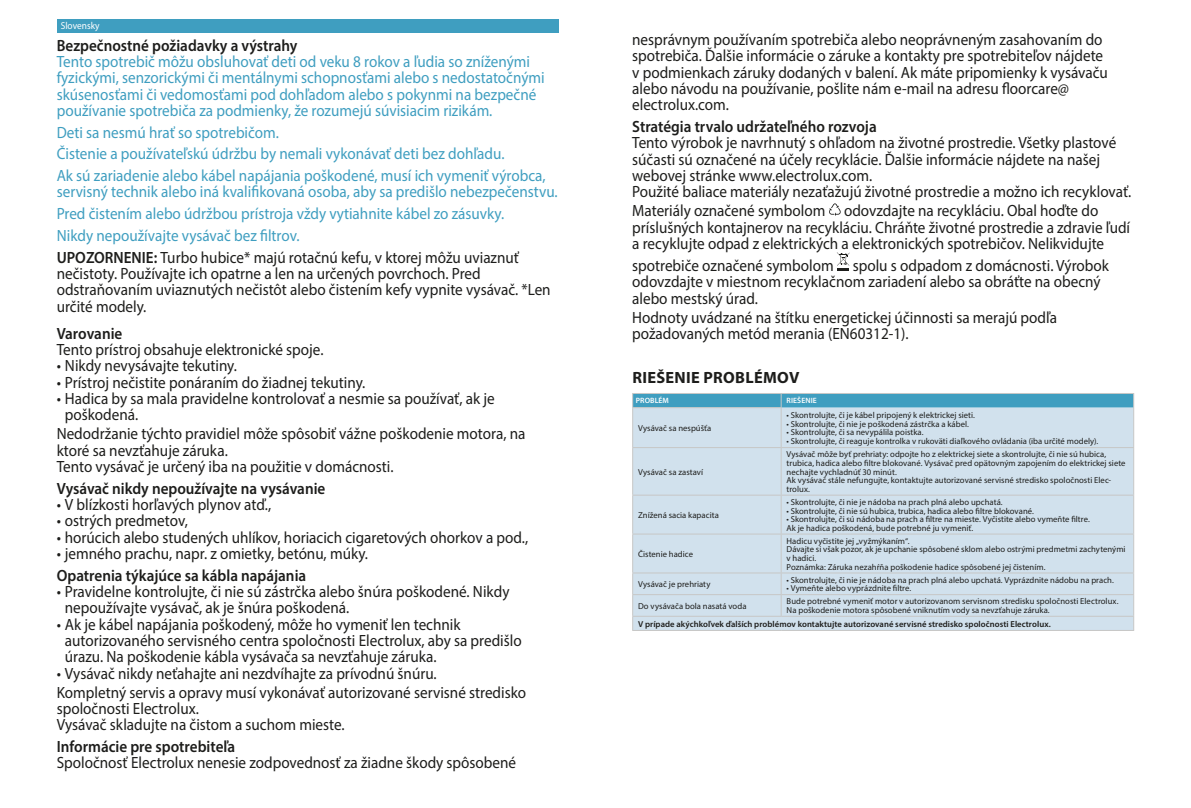
<style>
.page{position:relative;width:1191px;height:808px;background:#fff}
.page>*{position:absolute;margin:0;border:0;box-sizing:border-box;transform-origin:0 0}
.t1{font:16.3px/16.3px "Myriad Pro";color:#1d1d1b;scale:.93 1}
.t2{font:16.3px/21.7px "Myriad Pro";color:#3f9ec0;scale:.93 1}
.t3{font:600 16.3px "Myriad Pro";color:#1d1d1b;scale:.93 1}
.t4{font:700 16.3px "Myriad Pro";letter-spacing:.02em;color:#1d1d1b}
.t5{font:10.1px "Myriad Pro";color:#fff;scale:.93 1}
.t6{font:8.6px/8.6px "Myriad Pro";letter-spacing:.005em;color:#1d1d1b}
.t7{font:600 8.6px "Myriad Pro";letter-spacing:.005em;color:#1d1d1b}
.t8{font:600 7.7px "Myriad Pro";letter-spacing:.015em;color:#fff}
.s1{font-weight:600;color:#1d1d1b}
.s2{color:#1d1d1b}
</style>
<div class="page">
<div style="left:57px;top:19px;width:502px;height:14px;background:#3f9ec0"></div>
<svg style="left:829px;top:203px;width:11px;height:13px"></svg>
<svg style="left:837px;top:252px;width:12px;height:19px"></svg>
<div style="left:633px;top:408px;width:500px;height:222px;background:#d1e1ed"></div>
<hr style="left:632px;top:408px;width:1px;height:39px;background:#c7c7c6">
<hr style="left:780px;top:408px;width:1px;height:39px;background:#c7c7c6">
<hr style="left:1133px;top:408px;width:1px;height:39px;background:#c7c7c6">
<hr style="left:632px;top:448px;width:1px;height:47px;background:#c7c7c6">
<hr style="left:780px;top:448px;width:1px;height:47px;background:#c7c7c6">
<hr style="left:1133px;top:448px;width:1px;height:47px;background:#c7c7c6">
<hr style="left:632px;top:496px;width:1px;height:38px;background:#c7c7c6">
<hr style="left:780px;top:496px;width:1px;height:38px;background:#c7c7c6">
<hr style="left:1133px;top:496px;width:1px;height:38px;background:#c7c7c6">
<hr style="left:632px;top:534px;width:1px;height:38px;background:#c7c7c6">
<hr style="left:780px;top:534px;width:1px;height:38px;background:#c7c7c6">
<hr style="left:1133px;top:534px;width:1px;height:38px;background:#c7c7c6">
<svg style="left:780px;top:573px;width:1px;height:43px"></svg>
<svg style="left:632px;top:573px;width:1px;height:57px"></svg>
<svg style="left:1133px;top:573px;width:1px;height:57px"></svg>
<div style="left:632px;top:394px;width:502px;height:14px;background:#3f9ec0"></div>
<hr style="left:632px;top:393px;width:149px;height:1px;background:#c7c7c6">
<hr style="left:781px;top:393px;width:353px;height:1px;background:#c7c7c6">
<hr style="left:632px;top:407px;width:149px;height:1px;background:#c7c7c6">
<hr style="left:632px;top:616px;width:149px;height:1px;background:#c7c7c6">
<hr style="left:781px;top:616px;width:353px;height:1px;background:#c7c7c6">
<hr style="left:632px;top:630px;width:149px;height:1px;background:#c7c7c6">
<hr style="left:781px;top:630px;width:353px;height:1px;background:#c7c7c6">
<hr style="left:632px;top:447px;width:149px;height:1px;background:#c7c7c6">
<hr style="left:781px;top:447px;width:353px;height:1px;background:#c7c7c6">
<hr style="left:632px;top:495px;width:149px;height:1px;background:#c7c7c6">
<hr style="left:781px;top:495px;width:353px;height:1px;background:#c7c7c6">
<hr style="left:632px;top:534px;width:149px;height:1px;background:#c7c7c6">
<hr style="left:781px;top:534px;width:353px;height:1px;background:#c7c7c6">
<hr style="left:632px;top:572px;width:149px;height:1px;background:#c7c7c6">
<hr style="left:781px;top:572px;width:353px;height:1px;background:#c7c7c6">
<hr style="left:632px;top:594px;width:149px;height:1px;background:#c7c7c6">
<hr style="left:781px;top:594px;width:353px;height:1px;background:#c7c7c6">
<p class="t5" style="left:61px;top:19px;width:43px">Slovensky</p>
<p class="t3" style="left:57px;top:35px;width:260px">Bezpečnostné požiadavky a výstrahy</p>
<p class="t2" style="left:57px;top:53px;width:526px;line-height:16.3px">Tento spotrebič môžu obsluhovať deti od veku 8 rokov a ľudia so zníženými fyzickými, senzorickými či mentálnymi schopnosťami alebo s nedostatočnými skúsenosťami či vedomosťami pod dohľadom alebo s pokynmi na bezpečné používanie spotrebiča za podmienky, že rozumejú súvisiacim rizikám.</p>
<p class="t2" style="left:57px;top:121px;width:527px">Deti sa nesmú hrať so spotrebičom.<br>Čistenie a používateľskú údržbu by nemali vykonávať deti bez dohľadu.<br>Ak sú zariadenie alebo kábel napájania poškodené, musí ich vymeniť výrobca,</p>
<p class="t2" style="left:57px;top:181px;width:540px">servisný technik alebo iná kvalifikovaná osoba, aby sa predišlo nebezpečenstvu.<br>Pred čistením alebo údržbou prístroja vždy vytiahnite kábel zo zásuvky.<br>Nikdy nepoužívajte vysávač bez filtrov.<br><span class="s1">UPOZORNENIE:</span> <span class="s2">Turbo hubice* majú rotačnú kefu, v ktorej môžu uviaznuť</span></p>
<p class="t1" style="left:57px;top:265px;width:532px">nečistoty. Používajte ich opatrne a len na určených povrchoch. Pred odstraňovaním uviaznutých nečistôt alebo čistením kefy vypnite vysávač. *Len určité modely.</p>
<p class="t3" style="left:57px;top:323px;width:72px">Varovanie</p>
<p class="t1" style="left:57px;top:341px;width:288px">Tento prístroj obsahuje elektronické spoje.</p>
<p class="t1" style="left:57px;top:358px;width:195px">• Nikdy nevysávajte tekutiny.</p>
<p class="t1" style="left:57px;top:374px;width:333px">• Prístroj nečistite ponáraním do žiadnej tekutiny.</p>
<p class="t1" style="left:65px;top:390px;width:463px;text-indent:-8px">• Hadica by sa mala pravidelne kontrolovať a nesmie sa používať, ak je poškodená.</p>
<p class="t1" style="left:57px;top:425px;width:505px">Nedodržanie týchto pravidiel môže spôsobiť vážne poškodenie motora, na ktoré sa nevzťahuje záruka.<br>Tento vysávač je určený iba na použitie v domácnosti.</p>
<p class="t3" style="left:57px;top:478px;width:290px">Vysávač nikdy nepoužívajte na vysávanie</p>
<p class="t1" style="left:57px;top:496px;width:232px">• V blízkosti horľavých plynov atď.,</p>
<p class="t1" style="left:57px;top:512px;width:142px">• ostrých predmetov,</p>
<p class="t1" style="left:57px;top:529px;width:508px">• horúcich alebo studených uhlíkov, horiacich cigaretových ohorkov a pod.,</p>
<p class="t1" style="left:57px;top:545px;width:336px">• jemného prachu, napr. z omietky, betónu, múky.</p>
<p class="t3" style="left:57px;top:565px;width:270px">Opatrenia týkajúce sa kábla napájania</p>
<p class="t1" style="left:65px;top:583px;width:479px;text-indent:-8px">• Pravidelne kontrolujte, či nie sú zástrčka alebo šnúra poškodené. Nikdy nepoužívajte vysávač, ak je šnúra poškodená.</p>
<p class="t1" style="left:65px;top:616px;width:493px;text-indent:-8px">• Ak je kábel napájania poškodený, môže ho vymeniť len technik autorizovaného servisného centra spoločnosti Electrolux, aby sa predišlo úrazu. Na poškodenie kábla vysávača sa nevzťahuje záruka.</p>
<p class="t1" style="left:57px;top:663px;width:506px;line-height:19px">• Vysávač nikdy neťahajte ani nezdvíhajte za prívodnú šnúru.<br>Kompletný servis a opravy musí vykonávať autorizované servisné stredisko</p>
<p class="t1" style="left:57px;top:700px;width:311px">spoločnosti Electrolux.<br>Vysávač skladujte na čistom a suchom mieste.</p>
<p class="t3" style="left:57px;top:736px;width:193px">Informácie pre spotrebiteľa</p>
<p class="t1" style="left:57px;top:754px;width:495px">Spoločnosť Electrolux nenesie zodpovednosť za žiadne škody spôsobené</p>
<p class="t1" style="left:632px;top:31px;width:513px">nesprávnym používaním spotrebiča alebo neoprávneným zasahovaním do spotrebiča. Ďalšie informácie o záruke a kontakty pre spotrebiteľov nájdete v podmienkach záruky dodaných v balení. Ak máte pripomienky k vysávaču alebo návodu na používanie, pošlite nám e-mail na adresu floorcare@ electrolux.com.</p>
<p class="t3" style="left:632px;top:116px;width:264px">Stratégia trvalo udržateľného rozvoja</p>
<p class="t1" style="left:632px;top:134px;width:538px">Tento výrobok je navrhnutý s ohľadom na životné prostredie. Všetky plastové súčasti sú označené na účely recyklácie. Ďalšie informácie nájdete na našej webovej stránke www.electrolux.com.<br>Použité baliace materiály nezaťažujú životné prostredie a možno ich recyklovať.</p>
<p class="t1" style="left:632px;top:202px;width:537px">Materiály označené symbolom odovzdajte na recykláciu. Obal hoďte do príslušných kontajnerov na recykláciu. Chráňte životné prostredie a zdravie ľudí a recyklujte odpad z elektrických a elektronických spotrebičov. Nelikvidujte</p>
<p class="t1" style="left:632px;top:257px;width:514px">spotrebiče označené symbolom spolu s odpadom z domácnosti. Výrobok odovzdajte v miestnom recyklačnom zariadení alebo sa obráťte na obecný alebo mestský úrad.</p>
<p class="t1" style="left:632px;top:309px;width:458px">Hodnoty uvádzané na štítku energetickej účinnosti sa merajú podľa požadovaných metód merania (EN60312-1).</p>
<p class="t4" style="left:632px;top:367px;width:169px">RIEŠENIE PROBLÉMOV</p>
<p class="t8" style="left:636px;top:396px;width:35px">PROBLÉM</p>
<p class="t8" style="left:786px;top:396px;width:32px">RIEŠENIE</p>
<p class="t6" style="left:638px;top:423px;width:75px">Vysávač sa nespúšťa</p>
<p class="t6" style="left:786px;top:411px;width:190px">• Skontrolujte, či je kábel pripojený k elektrickej sieti.</p>
<p class="t6" style="left:786px;top:419px;width:184px">• Skontrolujte, či nie je poškodená zástrčka a kábel.</p>
<p class="t6" style="left:786px;top:428px;width:139px">• Skontrolujte, či sa nevypálila poistka.</p>
<p class="t6" style="left:786px;top:436px;width:313px">• Skontrolujte, či reaguje kontrolka v rukoväti diaľkového ovládania (iba určité modely).</p>
<p class="t6" style="left:638px;top:467px;width:67px">Vysávač sa zastaví</p>
<p class="t6" style="left:638px;top:510px;width:82px">Znížená sacia kapacita</p>
<p class="t6" style="left:786px;top:450px;width:340px">Vysávač môže byť prehriaty: odpojte ho z elektrickej siete a skontrolujte, či nie sú hubica, trubica, hadica alebo filtre blokované. Vysávač pred opätovným zapojením do elektrickej siete nechajte vychladnúť 30 minút.<br>Ak vysávač stále nefungujte, kontaktujte autorizované servisné stredisko spoločnosti Elec&shy;trolux.</p>
<p class="t6" style="left:786px;top:498px;width:218px">• Skontrolujte, či nie je nádoba na prach plná alebo upchatá.</p>
<p class="t6" style="left:786px;top:506px;width:249px">• Skontrolujte, či nie sú hubica, trubica, hadica alebo filtre blokované.</p>
<p class="t6" style="left:786px;top:515px;width:305px">• Skontrolujte, či sú nádoba na prach a filtre na mieste. Vyčistite alebo vymeňte filtre.<br>Ak je hadica poškodená, bude potrebné ju vymeniť.</p>
<p class="t6" style="left:638px;top:549px;width:56px">Čistenie hadice</p>
<p class="t6" style="left:786px;top:536px;width:340px">Hadicu vyčistite jej „vyžmýkaním“.<br>Dávajte si však pozor, ak je upchanie spôsobené sklom alebo ostrými predmetmi zachytenými v hadici.<br>Poznámka: Záruka nezahŕňa poškodenie hadice spôsobené jej čistením.</p>
<p class="t6" style="left:638px;top:580px;width:74px">Vysávač je prehriaty</p>
<p class="t6" style="left:786px;top:575px;width:329px">• Skontrolujte, či nie je nádoba na prach plná alebo upchatá. Vyprázdnite nádobu na prach.</p>
<p class="t6" style="left:786px;top:584px;width:126px">• Vymeňte alebo vyprázdnite filtre.</p>
<p class="t6" style="left:638px;top:601px;width:110px">Do vysávača bola nasatá voda</p>
<p class="t6" style="left:786px;top:597px;width:333px">Bude potrebné vymeniť motor v autorizovanom servisnom stredisku spoločnosti Electrolux.<br>Na poškodenie motora spôsobené vniknutím vody sa nevzťahuje záruka.</p>
<p class="t7" style="left:638px;top:618px;width:414px">V prípade akýchkoľvek ďalších problémov kontaktujte autorizované servisné stredisko spoločnosti Electrolux.</p>
</div>
